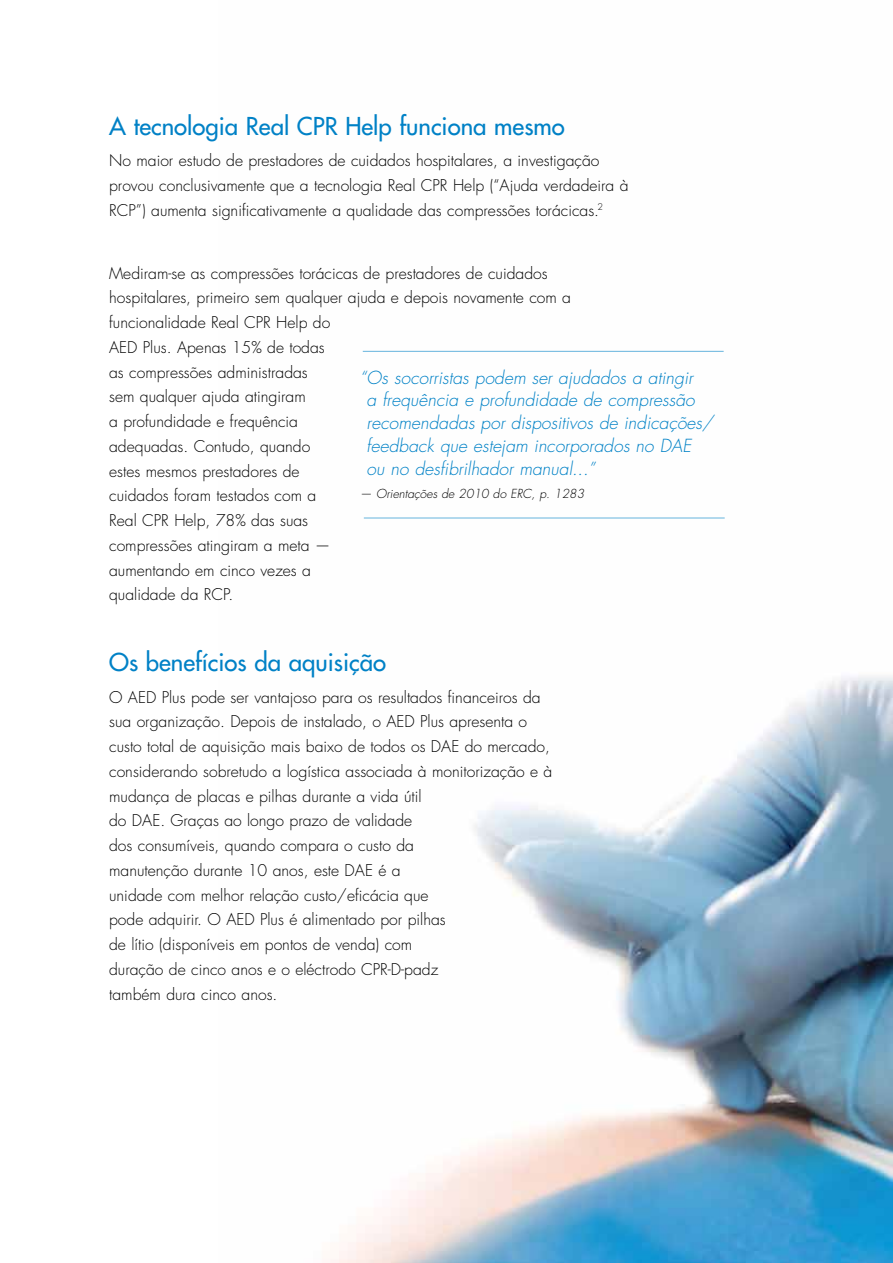
<style>
.page{position:relative;width:893px;height:1263px;background:#fff}
.page>*{position:absolute;margin:0;border:0;box-sizing:border-box;transform-origin:0 0}
.t1{font:500 24px "Futura Std";color:#0081c6}
.t2{font:italic 300 17.55px/23px "Futura Std";color:#0081c6}
.t3{font:300 15.75px/24.8px "Futura Std";color:#000}
.t4{font:italic 300 12.15px "Futura Std";color:#000}
</style>
<div class="page">
<img style="left:330px;top:350px;width:563px;height:913px">
<hr style="left:363px;top:351px;width:361px;height:1px;background:#66b4dd">
<hr style="left:364px;top:518px;width:361px;height:1px;background:#66b4dd">
<h1 class="t1" style="left:109px;top:111px;width:457px">A tecnologia Real CPR Help funciona mesmo</h1>
<p class="t3" style="left:109px;top:148px;width:521px">No maior estudo de prestadores de cuidados hospitalares, a investigação provou conclusivamente que a tecnologia Real CPR Help (“Ajuda verdadeira à<br>RCP”) aumenta significativamente a qualidade das compressões torácicas.<sup>2</sup></p>
<p class="t3" style="left:109px;top:261px;width:463px">Mediram-se as compressões torácicas de prestadores de cuidados hospitalares, primeiro sem qualquer ajuda e depois novamente com a funcionalidade Real CPR Help do<br>AED Plus. Apenas 15% de todas<br>as compressões administradas<br>sem qualquer ajuda atingiram<br>a profundidade e frequência<br>adequadas. Contudo, quando<br>estes mesmos prestadores de<br>cuidados foram testados com a<br>Real CPR Help, 78% das suas<br>compressões atingiram a meta —<br>aumentando em cinco vezes a<br>qualidade da RCP.</p>
<p class="t2" style="left:367px;top:366px;width:348px;text-indent:-7px">“Os socorristas podem ser ajudados a atingir<br>a frequência e profundidade de compressão recomendadas por dispositivos de indicações/ feedback que estejam incorporados no DAE ou no desfibrilhador manual...”</p>
<p class="t4" style="left:360px;top:486px;width:226px">— Orientações de 2010 do ERC, p. 1283</p>
<h1 class="t1" style="left:109px;top:647px;width:278px">Os benefícios da aquisição</h1>
<p class="t3" style="left:109px;top:685px;width:445px">O AED Plus pode ser vantajoso para os resultados financeiros da sua organização. Depois de instalado, o AED Plus apresenta o custo total de aquisição mais baixo de todos os DAE do mercado, considerando sobretudo a logística associada à monitorização e à mudança de placas e pilhas durante a vida útil<br>do DAE. Graças ao longo prazo de validade<br>dos consumíveis, quando compara o custo da<br>manutenção durante 10 anos, este DAE é a<br>unidade com melhor relação custo/eficácia que<br>pode adquirir. O AED Plus é alimentado por pilhas<br>de lítio (disponíveis em pontos de venda) com<br>duração de cinco anos e o eléctrodo CPR-D-padz<br>também dura cinco anos.</p>
</div>
